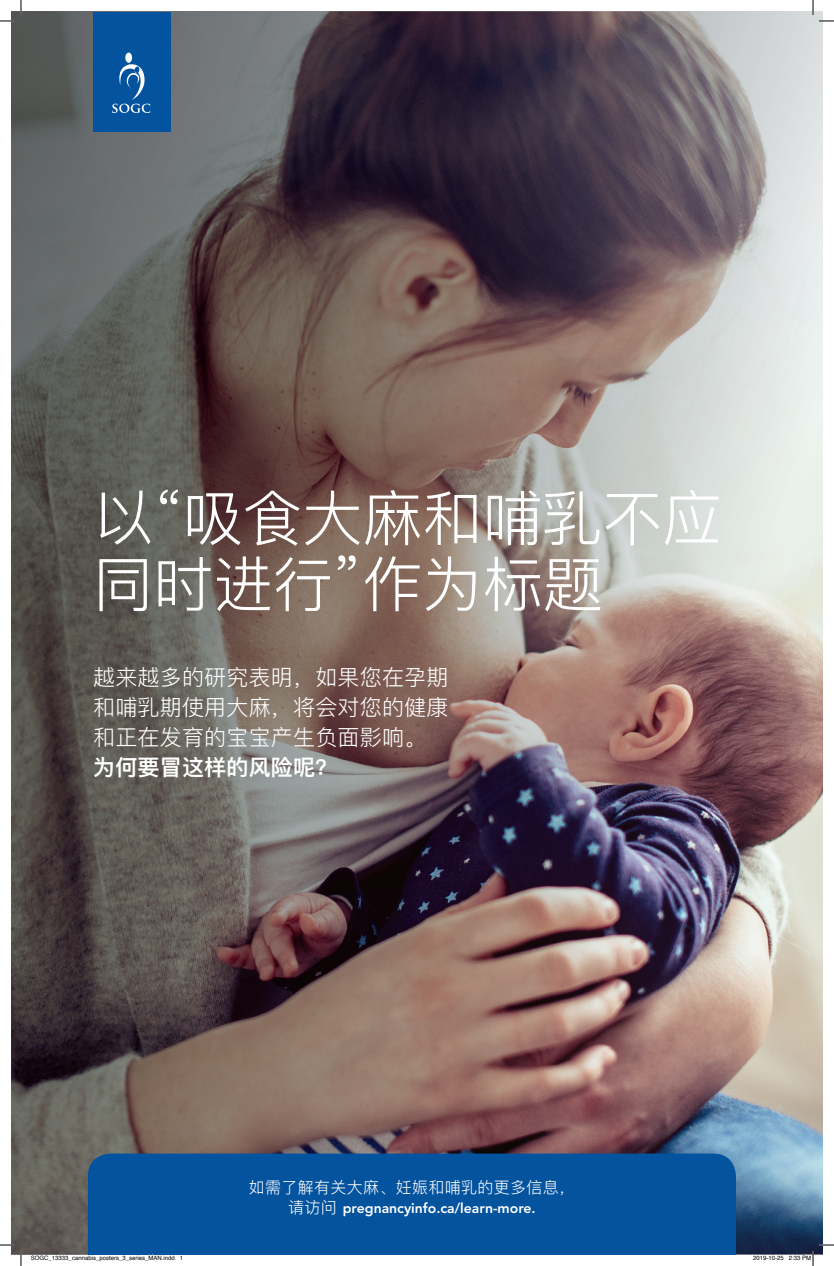
<style>
.page{position:relative;width:834px;height:1266px;background:#fff}
.page>*{position:absolute;margin:0;border:0;box-sizing:border-box;transform-origin:0 0}
.t1{font:300 60px/66px "Ping Fang SC";color:#fff}
.t2{font:300 22px/30px "Ping Fang SC";letter-spacing:.01em;color:#fff;text-align:justify}
.t3{font:600 22px "Ping Fang SC";letter-spacing:.01em;color:#fff}
.t4{font:300 16px "Ping Fang SC";letter-spacing:.02em;color:#fff}
.t5{font:800 14px "Avenir LT Std";color:#fff}
.t6{font:6px "Helvetica";color:#000}
.s1{font-family:"Ping Fang SC";font-weight:300;font-size:16px}
</style>
<div class="page">
<img style="left:12px;top:12px;width:810px;height:1242px">
<div style="left:88px;top:1154px;width:648px;height:100px;background:#03539e"></div>
<div style="left:93px;top:12px;width:77px;height:120px;background:#03539e"></div>
<div style="left:125px;top:53px;width:7px;height:10px;background:#fff;border-radius:50%"></div>
<svg style="left:112px;top:64px;width:38px;height:49px"></svg>
<svg style="left:0;top:0;width:22px;height:22px"></svg>
<svg style="left:0;top:1244px;width:22px;height:22px"></svg>
<svg style="left:812px;top:0;width:22px;height:22px"></svg>
<svg style="left:31px;top:1254px;width:151px;height:1px"></svg>
<svg style="left:753px;top:1244px;width:81px;height:22px"></svg>
<h1 class="t1" style="left:93px;top:484px;width:630px">以“吸食大麻和哺乳不应同时进行”作为标题</h1>
<h2 class="t2" style="left:93px;top:662px;width:357px">越来越多的研究表明，如果您在孕期和哺乳期使用大麻，将会对您的健康和正在发育的宝宝产生负面影响。</h2>
<h2 class="t3" style="left:93px;top:754px;width:246px">为何要冒这样的风险呢？</h2>
<h3 class="t4" style="left:249px;top:1178px;width:328px">如需了解有关大麻、妊娠和哺乳的更多信息，</h3>
<h3 class="t5" style="left:288px;top:1200px;width:249px"><span class="s1">请访问</span> pregnancyinfo.ca/learn-more.</h3>
<p class="t6" style="left:31px;top:1253px;width:154px">SOGC_13333_cannabis_posters_3_series_MAN.indd 1</p>
<p class="t6" style="left:753px;top:1253px;width:60px">2019-10-25 2:33 PM</p>
</div>
